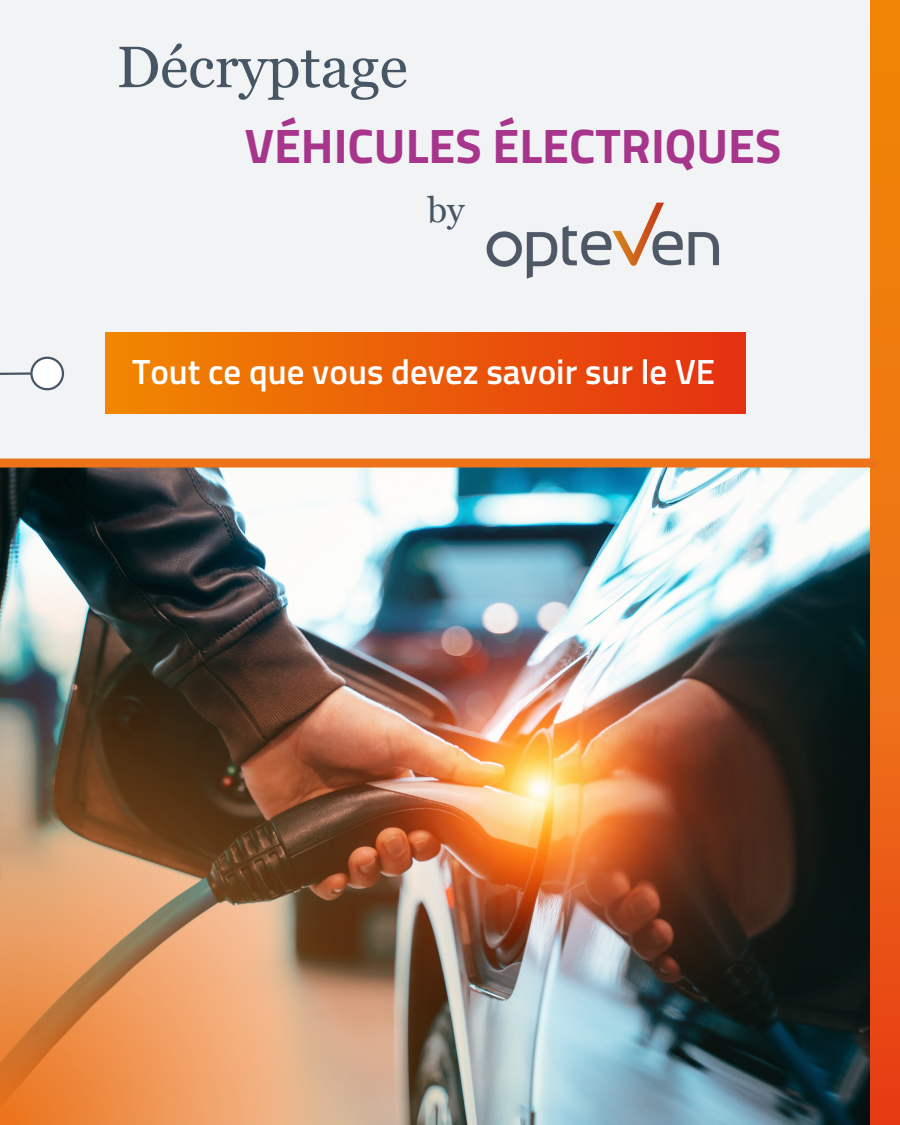
<style>
.page{position:relative;width:900px;height:1125px;background:#fff}
.page>*{position:absolute;margin:0;border:0;box-sizing:border-box;transform-origin:0 0}
.t1{font:58.2px "Georgia";color:#475665}
.t2{font:700 48.5px "Titillium Web";color:#a7358b}
.t3{font:35.2px "Georgia";color:#475665}
.t4{font:600 35px "Titillium Web";color:#fff}
</style>
<div class="page">
<img style="left:0;top:468px;width:871px;height:657px">
<div style="left:0;top:0;width:900px;height:461px;background:#f2f3f4"></div>
<svg style="left:871px;top:0;width:29px;height:1125px;background:#ed6d10"></svg>
<img style="left:486px;top:202px;width:233px;height:77px">
<div style="left:106px;top:333px;width:640px;height:81px;background:linear-gradient(to right,#f18700,#e53011)"></div>
<div style="left:0;top:459px;width:876px;height:9px;background:#ee7219"></div>
<svg style="left:0;top:357px;width:64px;height:33px"></svg>
<p class="t1" style="left:117px;top:34px;width:293px">Décryptage</p>
<p class="t2" style="left:245px;top:108px;width:538px">VÉHICULES ÉLECTRIQUES</p>
<p class="t3" style="left:427px;top:190px;width:39px">by</p>
<p class="t4" style="left:132px;top:344px;width:585px">Tout ce que vous devez savoir sur le VE</p>
</div>
